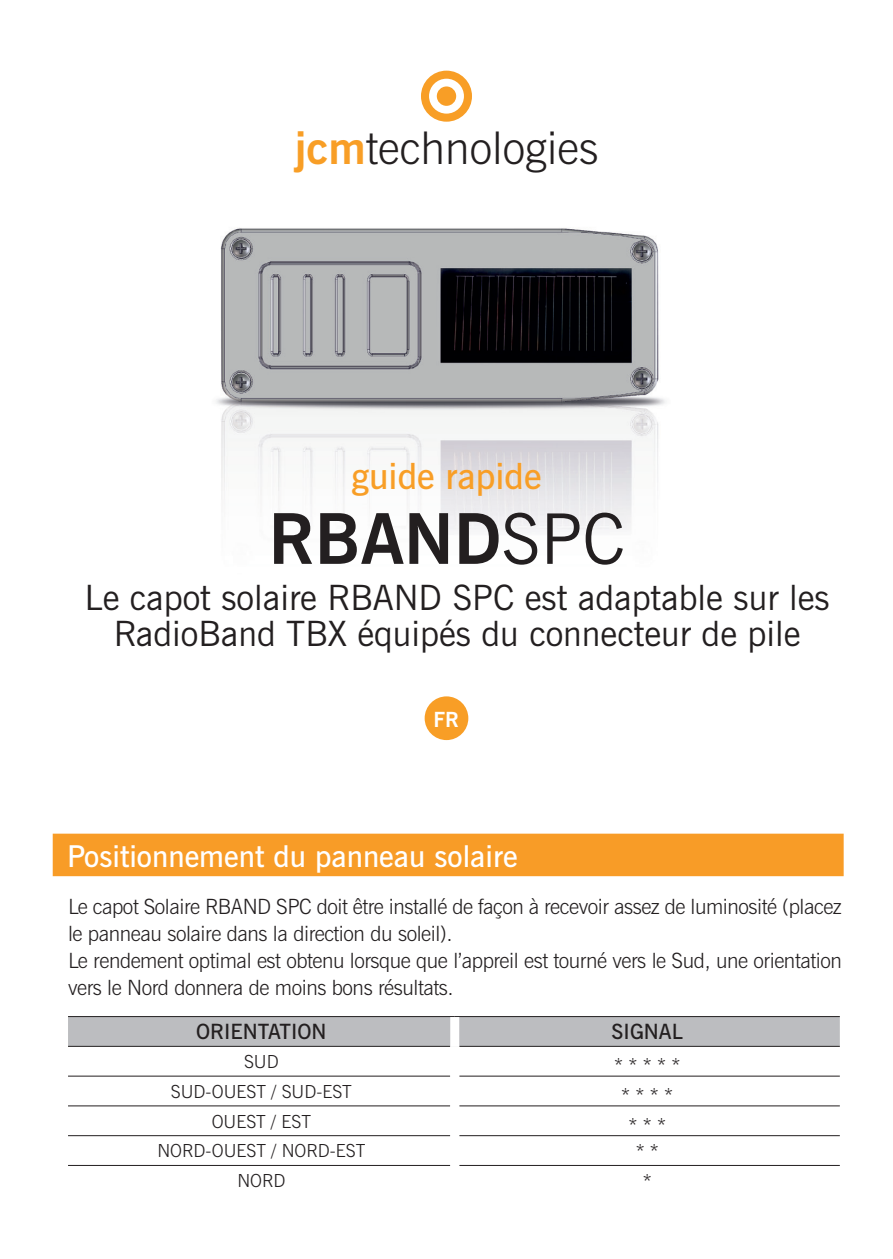
<style>
.page{position:relative;width:893px;height:1259px;background:#fff}
.page>*{position:absolute;margin:0;border:0;box-sizing:border-box;transform-origin:0 0}
.t1{font:700 69.6px "News Gothic BT";color:#231f20}
.t2{font:300 45px "News Gothic BT";color:#231f20}
.t3{font:600 36px "News Gothic BT";color:#f89e26}
.t4{font:34.8px/36px "News Gothic BT";color:#231f20;text-align:center}
.t5{font:600 30px "News Gothic BT";color:#fff}
.t6{font:300 21px/27px "News Gothic BT";letter-spacing:-.02em;color:#231f20}
.t7{font:600 21px "News Gothic BT";color:#231f20}
.t8{font:700 20.7px "News Gothic BT";color:#fff}
.t9{font:300 18px "News Gothic BT";color:#231f20}
.s1{font-weight:700;color:#f89e26}
.s2{font-weight:400}
</style>
<div class="page">
<img style="left:216px;top:227px;width:450px;height:304px">
<div style="left:425px;top:696px;width:43px;height:44px;background:#f89e26;border-radius:50%"></div>
<svg style="left:421px;top:71px;width:51px;height:51px"></svg>
<div style="left:437px;top:86px;width:19px;height:20px;background:#f89e26;border-radius:50%"></div>
<div style="left:53px;top:833px;width:791px;height:43px;background:#f89c27;border:3px solid #f89c27"></div>
<svg style="left:68px;top:1017px;width:772px;height:29px;background:#babbbe"></svg>
<hr style="left:68px;top:1016px;width:387px;height:1px;background:#231f20">
<hr style="left:68px;top:1046px;width:382px;height:1px;background:#231f20">
<hr style="left:68px;top:1075px;width:382px;height:1px;background:#231f20">
<hr style="left:68px;top:1105px;width:382px;height:1px;background:#231f20">
<hr style="left:68px;top:1135px;width:382px;height:1px;background:#231f20">
<hr style="left:68px;top:1165px;width:382px;height:1px;background:#231f20">
<hr style="left:455px;top:1016px;width:385px;height:1px;background:#231f20">
<hr style="left:459px;top:1046px;width:381px;height:1px;background:#231f20">
<hr style="left:459px;top:1075px;width:381px;height:1px;background:#231f20">
<hr style="left:459px;top:1105px;width:381px;height:1px;background:#231f20">
<hr style="left:459px;top:1135px;width:381px;height:1px;background:#231f20">
<hr style="left:459px;top:1165px;width:381px;height:1px;background:#231f20">
<div style="left:450px;top:1017px;width:9px;height:29px;background:#fff"></div>
<h2 class="t2" style="left:295px;top:121px;width:305px"><span class="s1">jcm</span>technologies</h2>
<h3 class="t3" style="left:351px;top:455px;width:192px">guide rapide</h3>
<h1 class="t1" style="left:268px;top:497px;width:358px">RBAND<span class="s2">SPC</span></h1>
<h3 class="t4" style="left:85px;top:579px;width:747px">Le capot solaire RBAND SPC est adaptable sur les<br>RadioBand TBX équipés du connecteur de pile</h3>
<p class="t8" style="left:433px;top:707px;width:27px">FR</p>
<h3 class="t5" style="left:67px;top:837px;width:452px">Positionnement du panneau solaire</h3>
<p class="t6" style="left:68px;top:892px;width:775px">Le capot Solaire RBAND SPC doit être installé de façon à recevoir assez de luminosité (placez le panneau solaire dans la direction du soleil).<br>Le rendement optimal est obtenu lorsque que l’appreil est tourné vers le Sud, une orientation vers le Nord donnera de moins bons résultats.</p>
<p class="t7" style="left:196px;top:1019px;width:132px">ORIENTATION</p>
<p class="t7" style="left:612px;top:1019px;width:73px">SIGNAL</p>
<p class="t9" style="left:244px;top:1050px;width:36px">SUD</p>
<p class="t9" style="left:614px;top:1053px;width:68px">* * * * *</p>
<p class="t9" style="left:171px;top:1080px;width:183px">SUD-OUEST / SUD-EST</p>
<p class="t9" style="left:621px;top:1083px;width:54px">* * * *</p>
<p class="t9" style="left:212px;top:1110px;width:101px">OUEST / EST</p>
<p class="t9" style="left:628px;top:1113px;width:39px">* * *</p>
<p class="t9" style="left:157px;top:1140px;width:209px">NORD-OUEST / NORD-EST</p>
<p class="t9" style="left:636px;top:1140px;width:24px">* *</p>
<p class="t9" style="left:237px;top:1170px;width:50px">NORD</p>
<p class="t9" style="left:643px;top:1170px;width:10px">*</p>
</div>
